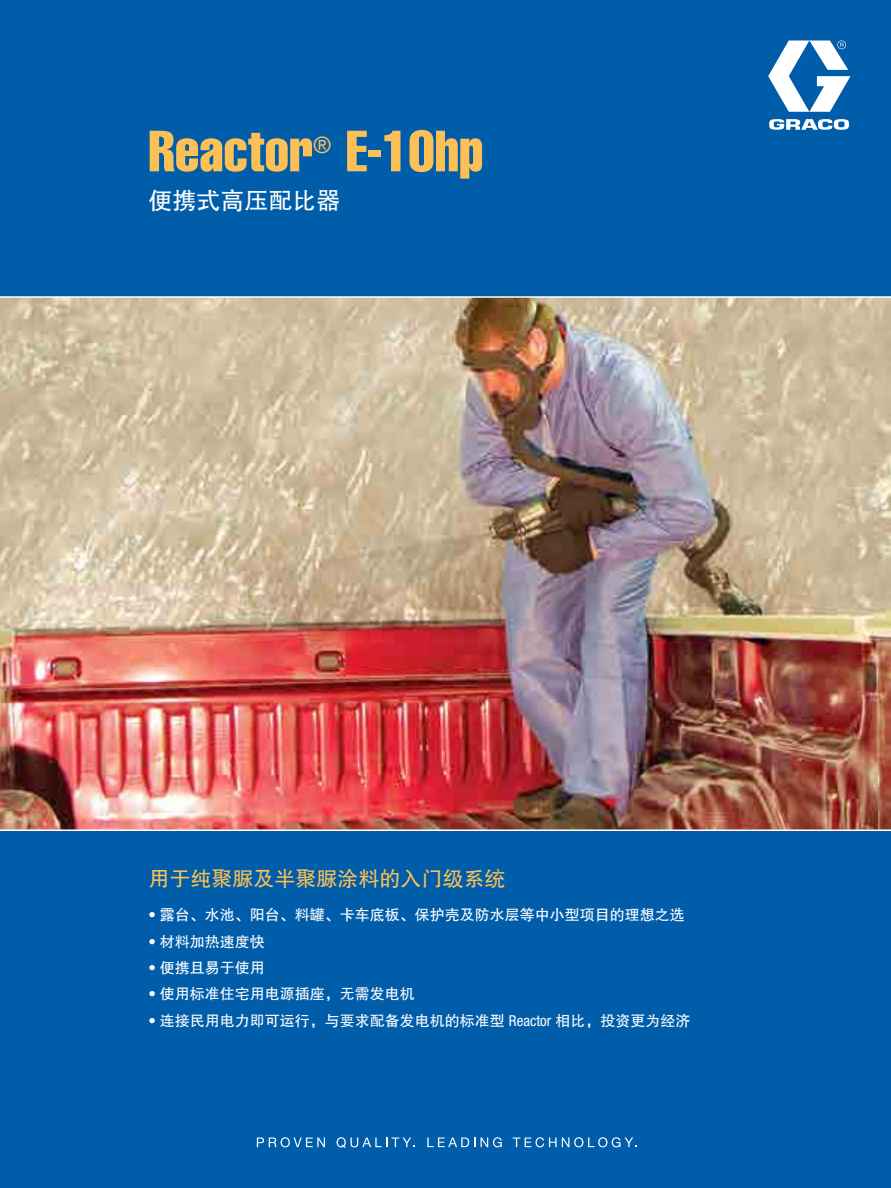
<style>
.page{position:relative;width:891px;height:1188px;background:#005daa}
.page>*{position:absolute;margin:0;border:0;box-sizing:border-box;transform-origin:0 0}
.t1{font:57px "Helvetica LT Std Comp";color:#fdc056}
.t2{font:24px "FZHTJW GB1 0";color:#fff}
.t3{font:condensed 22.8px "Helvetica Neue LT Std";color:#fdc056}
.t4{font:21px "FZHTJW GB1 0";color:#fdc056}
.t5{font:15px "FZHTJW GB1 0";color:#fff}
.s1{font-family:"Helvetica Neue LT Std";font-stretch:condensed}
</style>
<div class="page">
<img style="left:0;top:298px;width:891px;height:532px">
<svg style="left:768px;top:40px;width:82px;height:90px"></svg>
<svg style="left:257px;top:1137px;width:68px;height:10px"></svg>
<svg style="left:337px;top:1137px;width:78px;height:11px"></svg>
<svg style="left:427px;top:1138px;width:48px;height:9px"></svg>
<svg style="left:481px;top:1137px;width:21px;height:10px"></svg>
<svg style="left:513px;top:1137px;width:124px;height:10px"></svg>
<hr style="left:0;top:296px;width:891px;height:2px;background:#fff">
<hr style="left:0;top:830px;width:891px;height:1px;background:#fff">
<h1 class="t1" style="left:148px;top:115px;width:166px">Reactor</h1>
<h3 class="t3" style="left:313px;top:131px;width:20px">®</h3>
<h1 class="t1" style="left:346px;top:115px;width:139px">E-10hp</h1>
<h2 class="t2" style="left:148px;top:187px;width:193px">便携式高压配比器</h2>
<h3 class="t4" style="left:148px;top:867px;width:358px">用于纯聚脲及半聚脲涂料的入门级系统</h3>
<p class="t5" style="left:148px;top:907px;width:538px"><span class="s1">•</span> 露台、水池、阳台、料罐、卡车底板、保护壳及防水层等中小型项目的理想之选</p>
<p class="t5" style="left:148px;top:933px;width:118px"><span class="s1">•</span> 材料加热速度快</p>
<p class="t5" style="left:148px;top:960px;width:118px"><span class="s1">•</span> 便携且易于使用</p>
<p class="t5" style="left:148px;top:986px;width:268px"><span class="s1">•</span> 使用标准住宅用电源插座，无需发电机</p>
<p class="t5" style="left:148px;top:1012px;width:543px"><span class="s1">•</span> 连接民用电力即可运行，与要求配备发电机的标准型 <span class="s1">Reactor</span> 相比，投资更为经济</p>
</div>
